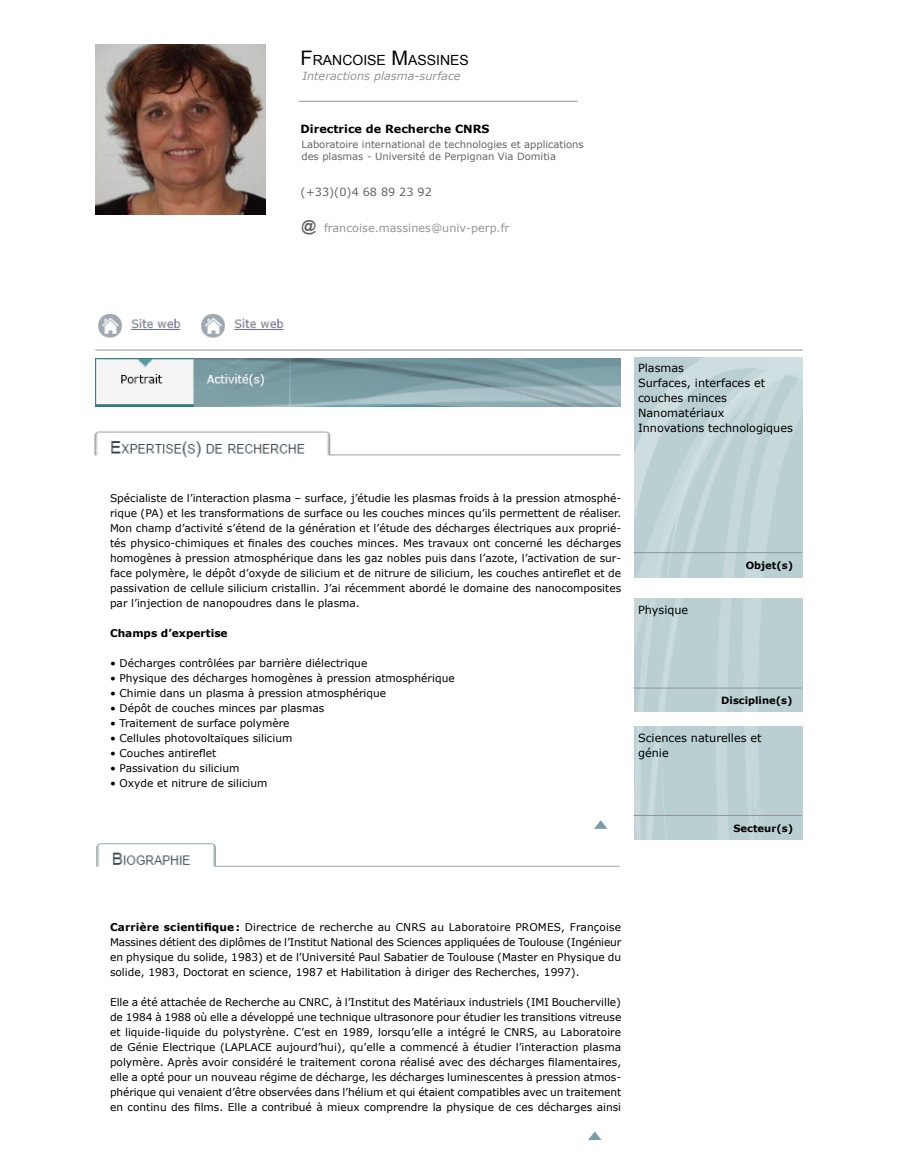
<style>
.page{position:relative;width:900px;height:1170px;background:#fff}
.page>*{position:absolute;margin:0;border:0;box-sizing:border-box;transform-origin:0 0}
.t1{font:700 15px "Arial";color:#636466}
.t2{font:14px "Arial";color:#000}
.t3{font:11.25px/15px "Verdana";color:#000}
.t4{font:11.25px "Verdana";color:#939598}
.t5{font:italic 11.25px "Verdana";color:#939598}
.t6{font:700 11.25px "Verdana";color:#000}
.t7{font:11.25px "Verdana";color:#636466}
.t8{font:10.62px/15px "Verdana";color:#000;text-align:justify}
.t9{font:700 10.62px "Verdana";color:#000}
.t10{font:10px/12.5px "Verdana";color:#636466}
.t11{font:700 10px "Verdana";color:#000}
.s1{font-size:20px}
.s2{font-weight:700}
</style>
<div class="page">
<img style="left:95px;top:358px;width:525px;height:49px">
<img style="left:634px;top:357px;width:169px;height:220px">
<img style="left:634px;top:598px;width:169px;height:114px">
<img style="left:634px;top:726px;width:169px;height:114px">
<hr style="left:95px;top:350px;width:708px;height:1px;background:#939598">
<hr style="left:299px;top:101px;width:279px;height:1px;background:#939598">
<img style="left:94px;top:431px;width:527px;height:27px">
<img style="left:96px;top:843px;width:524px;height:24px">
<hr style="left:634px;top:552px;width:168px;height:1px;background:#939598">
<hr style="left:634px;top:688px;width:168px;height:1px;background:#939598">
<hr style="left:634px;top:815px;width:168px;height:1px;background:#939598">
<img style="left:98px;top:314px;width:186px;height:24px">
<svg style="left:594px;top:820px;width:14px;height:9px"></svg>
<svg style="left:588px;top:1131px;width:14px;height:9px"></svg>
<img style="left:95px;top:45px;width:170px;height:170px">
<h2 class="t2" style="left:301px;top:51px;width:170px"><span class="s1">F</span>RANCOISE <span class="s1">M</span>ASSINES</h2>
<p class="t5" style="left:302px;top:68px;width:160px">Interactions plasma-surface</p>
<p class="t6" style="left:301px;top:121px;width:190px">Directrice de Recherche CNRS</p>
<p class="t10" style="left:301px;top:138px;width:284px">Laboratoire international de technologies et applications des plasmas - Université de Perpignan Via Domitia</p>
<p class="t7" style="left:301px;top:184px;width:133px">(+33)(0)4 68 89 23 92</p>
<p class="t4" style="left:324px;top:220px;width:187px">francoise.massines@univ-perp.fr</p>
<h1 class="t1" style="left:301px;top:216px;width:16px">@</h1>
<p class="t3" style="left:638px;top:360px;width:156px">Plasmas<br>Surfaces, interfaces et couches minces<br>Nanomatériaux<br>Innovations technologiques</p>
<p class="t8" style="left:110px;top:491px;width:513px">Spécialiste de l’interaction plasma – surface, j’étudie les plasmas froids à la pression atmosphé&shy;rique (PA) et les transformations de surface ou les couches minces qu’ils permettent de réaliser.<br>Mon champ d’activité s’étend de la génération et l’étude des décharges électriques aux proprié&shy;tés physico-chimiques et finales des couches minces. Mes travaux ont concerné les décharges homogènes à pression atmosphérique dans les gaz nobles puis dans l’azote, l’activation de sur&shy;face polymère, le dépôt d’oxyde de silicium et de nitrure de silicium, les couches antireflet et de passivation de cellule silicium cristallin. J’ai récemment abordé le domaine des nanocomposites par l’injection de nanopoudres dans le plasma.</p>
<p class="t9" style="left:110px;top:626px;width:119px">Champs d’expertise</p>
<p class="t8" style="left:110px;top:656px;width:259px">• Décharges contrôlées par barrière diélectrique</p>
<p class="t8" style="left:110px;top:671px;width:346px">• Physique des décharges homogènes à pression atmosphérique</p>
<p class="t8" style="left:110px;top:686px;width:278px">• Chimie dans un plasma à pression atmosphérique</p>
<p class="t8" style="left:110px;top:701px;width:216px">• Dépôt de couches minces par plasmas</p>
<p class="t8" style="left:110px;top:716px;width:181px">• Traitement de surface polymère</p>
<p class="t8" style="left:110px;top:731px;width:184px">• Cellules photovoltaïques silicium</p>
<p class="t8" style="left:110px;top:746px;width:108px">• Couches antireflet</p>
<p class="t8" style="left:110px;top:761px;width:131px">• Passivation du silicium</p>
<p class="t8" style="left:110px;top:776px;width:159px">• Oxyde et nitrure de silicium</p>
<p class="t3" style="left:638px;top:602px;width:52px">Physique</p>
<p class="t11" style="left:746px;top:558px;width:49px">Objet(s)</p>
<p class="t11" style="left:721px;top:693px;width:73px">Discipline(s)</p>
<p class="t3" style="left:638px;top:730px;width:125px">Sciences naturelles et génie</p>
<p class="t11" style="left:733px;top:821px;width:61px">Secteur(s)</p>
<p class="t8" style="left:110px;top:919px;width:513px"><span class="s2">Carrière scientifique:</span> Directrice de recherche au CNRS au Laboratoire PROMES, Françoise Massines détient des diplômes de l’Institut National des Sciences appliquées de Toulouse (Ingénieur en physique du solide, 1983) et de l’Université Paul Sabatier de Toulouse (Master en Physique du solide, 1983, Doctorat en science, 1987 et Habilitation à diriger des Recherches, 1997).</p>
<p class="t8" style="left:110px;top:994px;width:513px">Elle a été attachée de Recherche au CNRC, à l’Institut des Matériaux industriels (IMI Boucherville) de 1984 à 1988 où elle a développé une technique ultrasonore pour étudier les transitions vitreuse et liquide-liquide du polystyrène. C’est en 1989, lorsqu’elle a intégré le CNRS, au Laboratoire de Génie Electrique (LAPLACE aujourd’hui), qu’elle a commencé à étudier l’interaction plasma polymère. Après avoir considéré le traitement corona réalisé avec des décharges filamentaires, elle a opté pour un nouveau régime de décharge, les décharges luminescentes à pression atmos&shy;phérique qui venaient d’être observées dans l’hélium et qui étaient compatibles avec un traitement en continu des films. Elle a contribué à mieux comprendre la physique de ces décharges ainsi</p>
</div>
